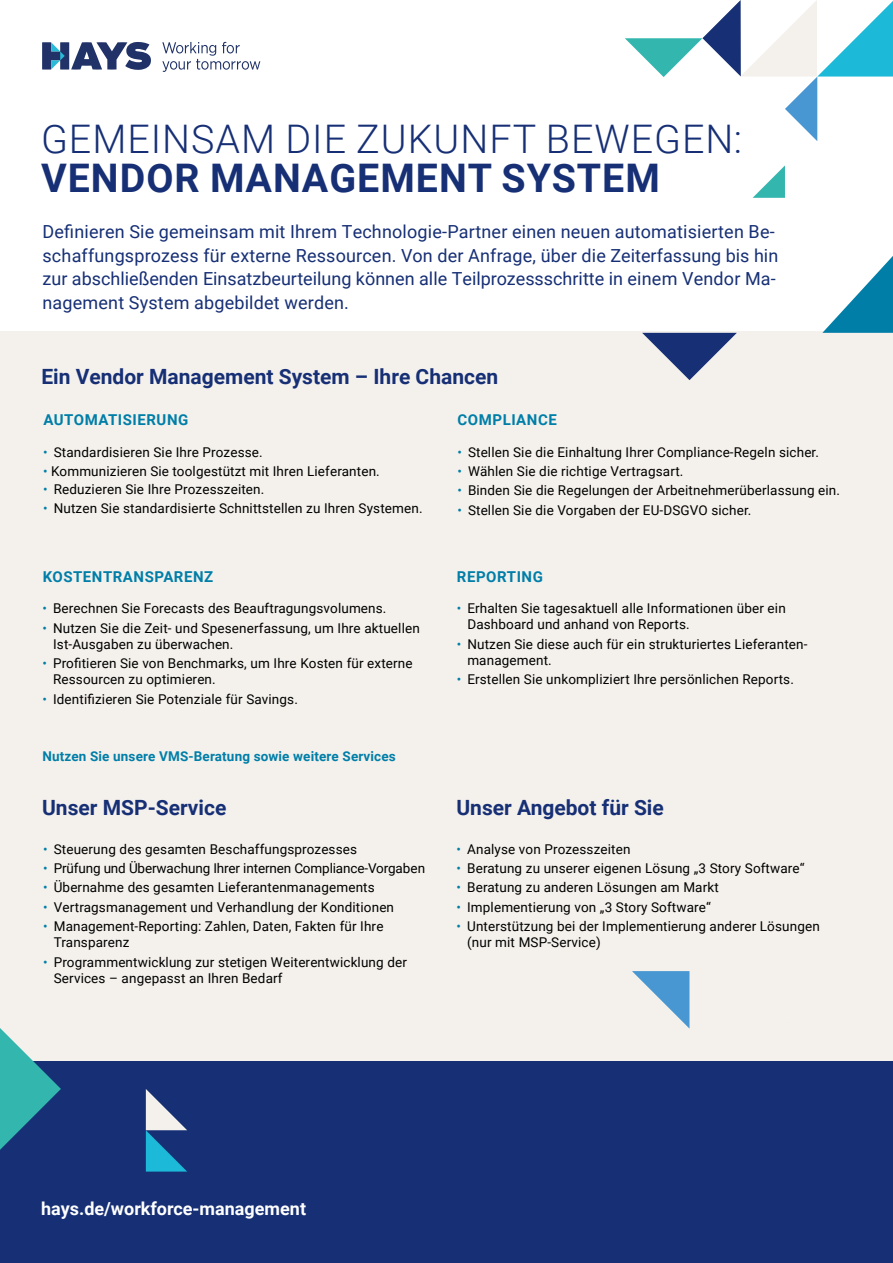
<style>
.page{position:relative;width:893px;height:1263px;background:#fff}
.page>*{position:absolute;margin:0;border:0;box-sizing:border-box;transform-origin:0 0}
.t1{font:300 39.45px/39.5px "Roboto";letter-spacing:.025em;color:#162f75}
.Bodycopy_8pt{font:700 21px "Roboto";color:#162f75}
.t2{font:18px/23.9px "Roboto";letter-spacing:.01em;color:#162f75}
.Absatzformat_3{font:700 18px "Roboto";color:#fff}
.Bodycopy_8pt-2{font:700 15px "Roboto";letter-spacing:.035em;color:#007ea8}
.Bodycopy_8pt-3{font:13.5px/16.2px "Roboto";letter-spacing:.01em;color:#000}
.Bodycopy_8pt-4{font:13.5px "Roboto";letter-spacing:-.01em;color:#000}
.Bodycopy_8pt-5{font:700 13.5px "Roboto";letter-spacing:.01em;color:#007ea8}
.s1{font-weight:700}
.s2{color:#007ea8}
</style>
<div class="page">
<div style="left:0;top:332px;width:893px;height:931px;background:#f4f1ec"></div>
<div style="left:0;top:1061px;width:893px;height:202px;background:#162f75"></div>
<svg style="left:162px;top:42px;width:98px;height:30px"></svg>
<svg style="left:42px;top:42px;width:109px;height:28px"></svg>
<svg style="left:822px;top:256px;width:71px;height:77px"></svg>
<svg style="left:642px;top:333px;width:95px;height:47px"></svg>
<svg style="left:0;top:1028px;width:61px;height:122px"></svg>
<svg style="left:146px;top:1089px;width:41px;height:82px"></svg>
<svg style="left:625px;top:0;width:268px;height:141px"></svg>
<svg style="left:753px;top:165px;width:32px;height:33px"></svg>
<svg style="left:632px;top:971px;width:57px;height:57px"></svg>
<p class="t1" style="left:41px;top:118px;width:702px">GEMEINSAM DIE ZUKUNFT BEWEGEN:<br><span class="s1">VENDOR MANAGEMENT SYSTEM</span></p>
<p class="t2" style="left:43px;top:219px;width:737px">Definieren Sie gemeinsam mit Ihrem Technologie-Partner einen neuen automatisierten Be&shy;schaffungsprozess für externe Ressourcen. Von der Anfrage, über die Zeiterfassung bis hin zur abschließenden Einsatzbeurteilung können alle Teilprozessschritte in einem Vendor Ma&shy;nagement System abgebildet werden.</p>
<p class="Bodycopy_8pt" style="left:41px;top:362px;width:458px">Ein Vendor Management System – Ihre Chancen</p>
<p class="Bodycopy_8pt-2" style="left:43px;top:409px;width:146px">AUTOMATISIERUNG</p>
<p class="Bodycopy_8pt-3" style="left:43px;top:443px;width:221px"><span class="s2">•</span> Standardisieren Sie Ihre Prozesse.</p>
<p class="Bodycopy_8pt-3" style="left:43px;top:463px;width:338px"><span class="s2">•</span> Kommunizieren Sie toolgestützt mit Ihren Lieferanten.</p>
<p class="Bodycopy_8pt-3" style="left:43px;top:480px;width:223px"><span class="s2">•</span> Reduzieren Sie Ihre Prozesszeiten.</p>
<p class="Bodycopy_8pt-3" style="left:43px;top:500px;width:381px"><span class="s2">•</span> Nutzen Sie standardisierte Schnittstellen zu Ihren Systemen.</p>
<p class="Bodycopy_8pt-2" style="left:458px;top:409px;width:101px">COMPLIANCE</p>
<p class="Bodycopy_8pt-3" style="left:457px;top:443px;width:363px"><span class="s2">•</span> Stellen Sie die Einhaltung Ihrer Compliance-Regeln sicher.</p>
<p class="Bodycopy_8pt-3" style="left:457px;top:463px;width:228px"><span class="s2">•</span> Wählen Sie die richtige Vertragsart.</p>
<p class="Bodycopy_8pt-3" style="left:457px;top:482px;width:384px"><span class="s2">•</span> Binden Sie die Regelungen der Arbeitnehmerüberlassung ein.</p>
<p class="Bodycopy_8pt-3" style="left:457px;top:501px;width:296px"><span class="s2">•</span> Stellen Sie die Vorgaben der EU-DSGVO sicher.</p>
<p class="Bodycopy_8pt-2" style="left:43px;top:566px;width:172px">KOSTENTRANSPARENZ</p>
<p class="Bodycopy_8pt-3" style="left:42px;top:600px;width:346px"><span class="s2">•</span> Berechnen Sie Forecasts des Beauftragungsvolumens.</p>
<p class="Bodycopy_8pt-3" style="left:53px;top:619px;width:368px;text-indent:-11px"><span class="s2">•</span> Nutzen Sie die Zeit- und Spesenerfassung, um Ihre aktuellen<br>Ist-Ausgaben zu überwachen.</p>
<p class="Bodycopy_8pt-3" style="left:53px;top:655px;width:361px;text-indent:-11px"><span class="s2">•</span> Profitieren Sie von Benchmarks, um Ihre Kosten für externe<br>Ressourcen zu optimieren.</p>
<p class="Bodycopy_8pt-3" style="left:42px;top:690px;width:257px"><span class="s2">•</span> Identifizieren Sie Potenziale für Savings.</p>
<p class="Bodycopy_8pt-5" style="left:42px;top:747px;width:355px">Nutzen Sie unsere VMS-Beratung sowie weitere Services</p>
<p class="Bodycopy_8pt" style="left:42px;top:793px;width:186px">Unser MSP-Service</p>
<p class="Bodycopy_8pt-3" style="left:43px;top:840px;width:315px"><span class="s2">•</span> Steuerung des gesamten Beschaffungsprozesses</p>
<p class="Bodycopy_8pt-4" style="left:43px;top:859px;width:384px"><span class="s2">•</span> Prüfung und Überwachung Ihrer internen Compliance-Vorgaben</p>
<p class="Bodycopy_8pt-3" style="left:43px;top:879px;width:333px"><span class="s2">•</span> Übernahme des gesamten Lieferantenmanagements</p>
<p class="Bodycopy_8pt-3" style="left:43px;top:898px;width:352px"><span class="s2">•</span> Vertragsmanagement und Verhandlung der Konditionen</p>
<p class="Bodycopy_8pt-3" style="left:54px;top:918px;width:331px;text-indent:-11px"><span class="s2">•</span> Management-Reporting: Zahlen, Daten, Fakten für Ihre<br>Transparenz</p>
<p class="Bodycopy_8pt-3" style="left:54px;top:953px;width:355px;text-indent:-11px"><span class="s2">•</span> Programmentwicklung zur stetigen Weiterentwicklung der<br>Services – angepasst an Ihren Bedarf</p>
<p class="Bodycopy_8pt-2" style="left:457px;top:566px;width:87px">REPORTING</p>
<p class="Bodycopy_8pt-3" style="left:467px;top:600px;width:320px;text-indent:-11px"><span class="s2">•</span> Erhalten Sie tagesaktuell alle Informationen über ein<br>Dashboard und anhand von Reports.</p>
<p class="Bodycopy_8pt-3" style="left:467px;top:635px;width:341px;text-indent:-11px"><span class="s2">•</span> Nutzen Sie diese auch für ein strukturiertes Lieferanten&shy;management.</p>
<p class="Bodycopy_8pt-3" style="left:457px;top:671px;width:339px"><span class="s2">•</span> Erstellen Sie unkompliziert Ihre persönlichen Reports.</p>
<p class="Bodycopy_8pt" style="left:456px;top:793px;width:209px">Unser Angebot für Sie</p>
<p class="Bodycopy_8pt-3" style="left:457px;top:840px;width:176px"><span class="s2">•</span> Analyse von Prozesszeiten</p>
<p class="Bodycopy_8pt-3" style="left:457px;top:860px;width:350px"><span class="s2">•</span> Beratung zu unserer eigenen Lösung „3 Story Software“</p>
<p class="Bodycopy_8pt-3" style="left:457px;top:879px;width:264px"><span class="s2">•</span> Beratung zu anderen Lösungen am Markt</p>
<p class="Bodycopy_8pt-3" style="left:457px;top:898px;width:256px"><span class="s2">•</span> Implementierung von „3 Story Software“</p>
<p class="Bodycopy_8pt-3" style="left:467px;top:918px;width:354px;text-indent:-11px"><span class="s2">•</span> Unterstützung bei der Implementierung anderer Lösungen (nur mit MSP-Service)</p>
<p class="Absatzformat_3" style="left:41px;top:1196px;width:267px">hays.de/workforce-management</p>
</div>
